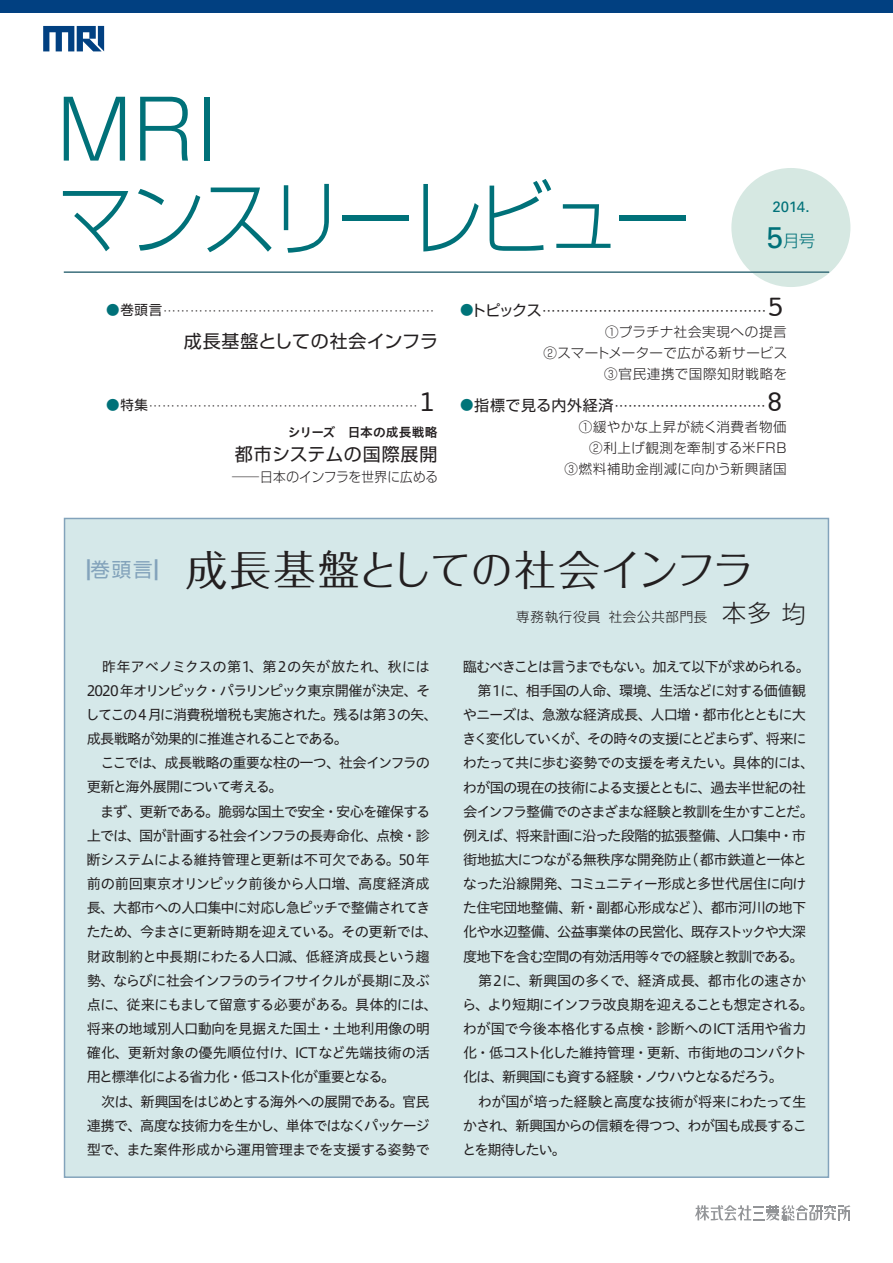
<style>
.page{position:relative;width:893px;height:1263px;background:#fff}
.page>*{position:absolute;margin:0;border:0;box-sizing:border-box;transform-origin:0 0}
.t1{font:300 81px/88.5px "Shin Go Pro";letter-spacing:-.06em;color:#007179}
.t2{font:42px "Folk Pro";letter-spacing:-.02em;color:#231f20}
.t3{font:30px "Courier";color:#231f20}
.t4{font:19.5px "Shin Go Pro";color:#83a3bb}
.t5{font:18px "Shin Go Pro";letter-spacing:.02em;color:#231f20}
.t6{font:300 16.5px "Shin Go Pro";color:#007179}
.t7{font:15px "Univers";color:#007179}
.t8{font:14.25px/24.2px "Hiragino UD Sans Std W4";letter-spacing:-.06em;color:#231f20}
.t9{font:300 13.5px/21px "Shin Go Pro";letter-spacing:.04em;color:#231f20;text-align:right}
.t10{font:300 13.5px "Shin Go Pro";letter-spacing:.04em;color:#231f20;scale:.95 1}
.t11{font:13.5px "Shin Go Pro";color:#231f20}
.t12{font:300 13.5px "Shin Go Pro";letter-spacing:.005em;color:#231f20;scale:2 1}
.t13{font:12.75px "Hiragino UD Sans Std W6";letter-spacing:-.015em;color:#231f20}
.s1{font-family:"Univers";font-weight:400;font-size:30px}
.s2{font-weight:400;color:#007179}
.s3{font-weight:400}
.s4{color:#007479}
.s5{font-size:15px}
.s6{font-size:24px}
.s7{font-size:24.3px}
</style>
<div class="page">
<div style="left:731px;top:168px;width:119px;height:119px;background:#d6e8e2;border-radius:50%"></div>
<svg style="left:43px;top:26px;width:61px;height:25px"></svg>
<div style="left:0;top:0;width:893px;height:13px;background:#014081"></div>
<div style="left:64px;top:518px;width:765px;height:660px;background:#d5e8e9;border:1px solid #83a3bb"></div>
<svg style="left:695px;top:1205px;width:155px;height:15px"></svg>
<hr style="left:64px;top:271px;width:765px;height:2px;background:#3a6e7b">
<h1 class="t1" style="left:56px;top:76px;width:636px">MRI<br>マンスリーレビュー</h1>
<p class="t7" style="left:772px;top:198px;width:39px">2014.</p>
<p class="t6" style="left:767px;top:227px;width:50px"><span class="s1">5</span>月号</p>
<p class="t10" style="left:106px;top:300px;width:347px"><span class="s2">●</span><span class="s3">巻頭言</span>……………………………………………………</p>
<p class="t5" style="left:184px;top:326px;width:256px">成長基盤としての社会インフラ</p>
<p class="t10" style="left:106px;top:394px;width:329px"><span class="s2">●</span><span class="s3">特集</span>……………………………………………………</p>
<h3 class="t3" style="left:418px;top:378px;width:19px">1</h3>
<p class="t13" style="left:288px;top:422px;width:151px">シリーズ　日本の成長戦略</p>
<p class="t5" style="left:235px;top:439px;width:204px">都市システムの国際展開</p>
<p class="t12" style="left:232px;top:466px;width:105px">─日本のインフラを世界に広める</p>
<p class="t11" style="left:460px;top:300px;width:308px"><span class="s4">●</span><span class="s5">トピックス</span>…………………………………………</p>
<h3 class="t3" style="left:767px;top:283px;width:19px">5</h3>
<p class="t9" style="left:544px;top:320px;width:245px">①プラチナ社会実現への提言<br>②スマートメーターで広がる新サービス<br>③官民連携で国際知財戦略を</p>
<p class="t11" style="left:460px;top:394px;width:307px"><span class="s4">●</span><span class="s5">指標で見る内外経済</span>……………………………</p>
<h3 class="t3" style="left:766px;top:378px;width:19px">8</h3>
<p class="t9" style="left:564px;top:414px;width:224px">①緩やかな上昇が続く消費者物価<br>②利上げ観測を牽制する米FRB<br>③燃料補助金削減に向かう新興諸国</p>
<h2 class="t2" style="left:141px;top:534px;width:614px">　成長基盤としての社会インフラ</h2>
<p class="t9" style="left:516px;top:605px;width:291px">専務執行役員 社会公共部門長　<span class="s6">本多 均</span></p>
<p class="t8" style="left:85px;top:653px;width:354px">　昨年アベノミクスの第1、第2の矢が放たれ、秋には<br>2020年オリンピック・パラリンピック東京開催が決定、そしてこの4月に消費税増税も実施された。残るは第3の矢、成長戦略が効果的に推進されることである。<br>　ここでは、成長戦略の重要な柱の一つ、社会インフラの更新と海外展開について考える。<br>　まず、更新である。脆弱な国土で安全・安心を確保する上では、国が計画する社会インフラの長寿命化、点検・診断システムによる維持管理と更新は不可欠である。50年前の前回東京オリンピック前後から人口増、高度経済成長、大都市への人口集中に対応し急ピッチで整備されてきたため、今まさに更新時期を迎えている。その更新では、財政制約と中長期にわたる人口減、低経済成長という趨勢、ならびに社会インフラのライフサイクルが長期に及ぶ点に、従来にもまして留意する必要がある。具体的には、将来の地域別人口動向を見据えた国土・土地利用像の明確化、更新対象の優先順位付け、ICTなど先端技術の活用と標準化による省力化・低コスト化が重要となる。<br>　次は、新興国をはじめとする海外への展開である。官民連携で、高度な技術力を生かし、単体ではなくパッケージ型で、また案件形成から運用管理までを支援する姿勢で</p>
<p class="t8" style="left:462px;top:653px;width:354px">臨むべきことは言うまでもない。加えて以下が求められる。　第1に、相手国の人命、環境、生活などに対する価値観やニーズは、急激な経済成長、人口増・都市化とともに大きく変化していくが、その時々の支援にとどまらず、将来にわたって共に歩む姿勢での支援を考えたい。具体的には、わが国の現在の技術による支援とともに、過去半世紀の社会インフラ整備でのさまざまな経験と教訓を生かすことだ。例えば、将来計画に沿った段階的拡張整備、人口集中・市街地拡大につながる無秩序な開発防止(都市鉄道と一体となった沿線開発、コミュニティー形成と多世代居住に向けた住宅団地整備、新・副都心形成など)、都市河川の地下化や水辺整備、公益事業体の民営化、既存ストックや大深度地下を含む空間の有効活用等々での経験と教訓である。　第2に、新興国の多くで、経済成長、都市化の速さから、より短期にインフラ改良期を迎えることも想定される。わが国で今後本格化する点検・診断へのICT活用や省力化・低コスト化した維持管理・更新、市街地のコンパクト化は、新興国にも資する経験・ノウハウとなるだろう。<br>　わが国が培った経験と高度な技術が将来にわたって生かされ、新興国からの信頼を得つつ、わが国も成長することを期待したい。</p>
<h3 class="t4" style="left:87px;top:553px;width:72px"><span class="s7">■</span>巻頭言<span class="s7">■</span></h3>
</div>
